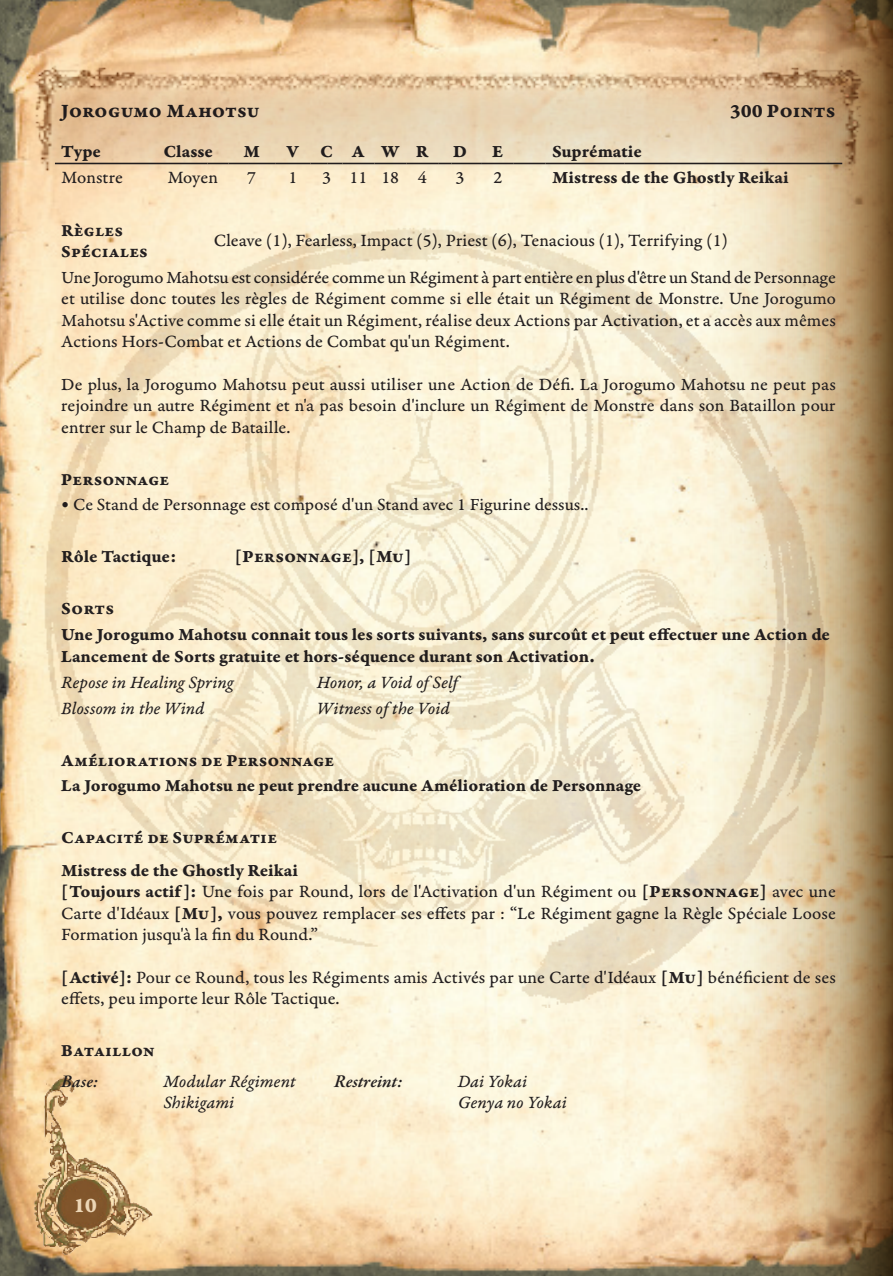
<style>
.page{position:relative;width:893px;height:1276px;background:#fff}
.page>*{position:absolute;margin:0;border:0;box-sizing:border-box;transform-origin:0 0}
.t1{font:22.5px "Garamond Premr Pro Bd Capt";color:#ecd6b6}
.ConText{font:20.25px "Garamond Premr Pro Bd Capt";letter-spacing:-.005em;color:#231f20}
.ConText-2{font:18.22px/21.4px "Garamond Premr Pro Capt";color:#231f20;text-align:justify}
.ConTable{font:18.22px/21.4px "Garamond Premr Pro Bd Capt";letter-spacing:-.01em;color:#231f20}
.ConText-3{font:18.22px "Garamond Premr Pro It Capt";color:#231f20}
.ConText-4{font:18.22px "Garamond Premr Pro Bd Capt";letter-spacing:-.015em;color:#231f20}
.ConText-5{font:italic 600 18.22px "Garamond Premr Pro";color:#231f20}
.ConTable-2{font:18.22px "Garamond Premr Pro Capt";color:#231f20}
.ConText-6{font:18px "Garamond Premr Pro Capt";letter-spacing:-.005em;color:#231f20}
.ConText-7{font:18px "Garamond Premr Pro Bd Capt";color:#231f20}
.ConTable-3{font:18px/21.4px "Garamond Premr Pro Bd Capt";color:#231f20}
.ConText-8{font:italic 600 18px "Garamond Premr Pro";color:#231f20}
.s1{font-size:18px}
.s2{font-size:18.22px}
.s3{font-family:"Garamond Premr Pro Bd Capt"}
</style>
<div class="page">
<img style="left:0;top:0;width:678px;height:1276px">
<svg style="left:678px;top:0;width:108px;height:1276px;background:#e4cca8"></svg>
<svg style="left:786px;top:0;width:107px;height:1276px;background:#a5875d"></svg>
<img style="left:29px;top:998px;width:172px;height:265px">
<img style="left:8px;top:64px;width:881px;height:181px">
<img style="left:30px;top:205px;width:809px;height:802px">
<p class="ConText" style="left:61px;top:98px;width:200px">Jorogumo Mahotsu</p>
<p class="ConText" style="left:730px;top:98px;width:107px">300 Points</p>
<p class="ConTable" style="left:61px;top:140px;width:41px">Type</p>
<p class="ConTable" style="left:163px;top:140px;width:51px">Classe</p>
<p class="ConTable" style="left:243px;top:140px;width:18px">M</p>
<p class="ConTable" style="left:287px;top:140px;width:14px">V</p>
<p class="ConTable" style="left:320px;top:140px;width:14px">C</p>
<p class="ConTable" style="left:352px;top:140px;width:14px">A</p>
<p class="ConTable" style="left:381px;top:140px;width:19px">W</p>
<p class="ConTable" style="left:416px;top:140px;width:14px">R</p>
<p class="ConTable" style="left:453px;top:140px;width:15px">D</p>
<p class="ConTable" style="left:492px;top:140px;width:13px">E</p>
<p class="ConTable" style="left:552px;top:140px;width:91px">Suprématie</p>
<p class="ConText-2" style="left:61px;top:167px;width:63px">Monstre</p>
<p class="ConText-2" style="left:167px;top:167px;width:52px">Moyen</p>
<p class="ConTable-2" style="left:247px;top:166px;width:10px">7</p>
<p class="ConTable-2" style="left:288px;top:166px;width:10px">1</p>
<p class="ConTable-2" style="left:322px;top:166px;width:10px">3</p>
<p class="ConTable-2" style="left:350px;top:166px;width:19px">11</p>
<p class="ConTable-2" style="left:381px;top:166px;width:19px">18</p>
<p class="ConTable-2" style="left:418px;top:166px;width:10px">4</p>
<p class="ConTable-2" style="left:456px;top:166px;width:10px">3</p>
<p class="ConText-2" style="left:493px;top:167px;width:10px">2</p>
<p class="ConText-4" style="left:552px;top:166px;width:238px">Mistress de the Ghostly Reikai</p>
<p class="ConTable-3" style="left:61px;top:219px;width:88px">Règles<br>Spéciales</p>
<p class="ConText-2" style="left:214px;top:230px;width:516px">Cleave (1), Fearless, Impact (5), Priest (6), Tenacious (1), Terrifying (1)</p>
<p class="ConText-2" style="left:61px;top:267px;width:776px"><span class="s1">Une Jorogumo Mahotsu</span> est considérée comme un Régiment à part entière en plus d'être un Stand de Personnage et utilise donc toutes les règles de Régiment comme si elle était un Régiment de Monstre. Une <span class="s1">Jorogumo Mahotsu</span> s'Active comme si elle était un Régiment, réalise deux Actions par Activation, et a accès aux mêmes Actions Hors-Combat et Actions de Combat qu'un Régiment.</p>
<p class="ConText-6" style="left:61px;top:373px;width:776px">De plus, la Jorogumo Mahotsu <span class="s2">peut aussi utiliser une Action de Défi</span>. La Jorogumo Mahotsu <span class="s2">ne peut pas</span></p>
<p class="ConText-2" style="left:61px;top:395px;width:776px">rejoindre un autre Régiment et n'a pas besoin d'inclure un Régiment de Monstre dans son Bataillon pour entrer sur le Champ de Bataille<span class="s1">.</span></p>
<p class="ConText-7" style="left:61px;top:468px;width:110px">Personnage</p>
<p class="ConText-6" style="left:61px;top:494px;width:529px">• Ce Stand de Personnage est composé d'un Stand avec 1 Figurine dessus..</p>
<p class="ConText-4" style="left:61px;top:545px;width:117px">Rôle Tactique:</p>
<p class="ConText-4" style="left:235px;top:545px;width:178px">[Personnage], [Mu]</p>
<p class="ConTable" style="left:61px;top:598px;width:55px">Sorts</p>
<p class="ConTable" style="left:61px;top:624px;width:770px">Une Jorogumo Mahotsu connait tous les sorts suivants, sans surcoût et peut effectuer une Action de<br>Lancement de Sorts gratuite et hors-séquence durant son Activation.</p>
<p class="ConText-3" style="left:61px;top:671px;width:174px">Repose in Healing Spring</p>
<p class="ConText-3" style="left:317px;top:671px;width:142px">Honor, a Void of Self</p>
<p class="ConText-3" style="left:61px;top:697px;width:145px">Blossom in the Wind</p>
<p class="ConText-3" style="left:317px;top:697px;width:134px">Witness of the Void</p>
<p class="ConText-7" style="left:61px;top:749px;width:275px">Améliorations de Personnage</p>
<p class="ConText-7" style="left:61px;top:774px;width:581px">La Jorogumo Mahotsu ne peut prendre aucune Amélioration de Personnage</p>
<p class="ConText-7" style="left:61px;top:826px;width:217px">Capacité de Suprématie</p>
<p class="ConText-4" style="left:61px;top:859px;width:238px">Mistress de the Ghostly Reikai</p>
<p class="ConText-2" style="left:61px;top:881px;width:776px"><span class="s3">[Toujours actif ]:</span> Une fois par Round, lors de l'Activation d'un Régiment ou <span class="s3">[Personnage]</span> avec une Carte d'Idéaux <span class="s3">[Mu],</span> vous pouvez remplacer ses effets par : “Le Régiment gagne la Règle Spéciale Loose Formation jusqu'à la fin du Round.”</p>
<p class="ConText-2" style="left:61px;top:967px;width:776px"><span class="s3">[Activé]:</span> Pour ce Round, tous les Régiments amis Activés par une Carte d'Idéaux <span class="s3">[Mu]</span> bénéficient de ses effets, peu importe leur Rôle Tactique.</p>
<p class="ConText-7" style="left:61px;top:1039px;width:95px">Bataillon</p>
<p class="ConText-8" style="left:61px;top:1069px;width:39px">Base:</p>
<p class="ConText-3" style="left:163px;top:1070px;width:134px">Modular Régiment</p>
<p class="ConText-3" style="left:163px;top:1091px;width:72px">Shikigami</p>
<p class="ConText-5" style="left:334px;top:1069px;width:70px">Restreint:</p>
<p class="ConText-3" style="left:458px;top:1070px;width:71px">Dai Yokai</p>
<p class="ConText-3" style="left:458px;top:1091px;width:110px">Genya no Yokai</p>
<p class="t1" style="left:73px;top:1191px;width:25px">10</p>
</div>
